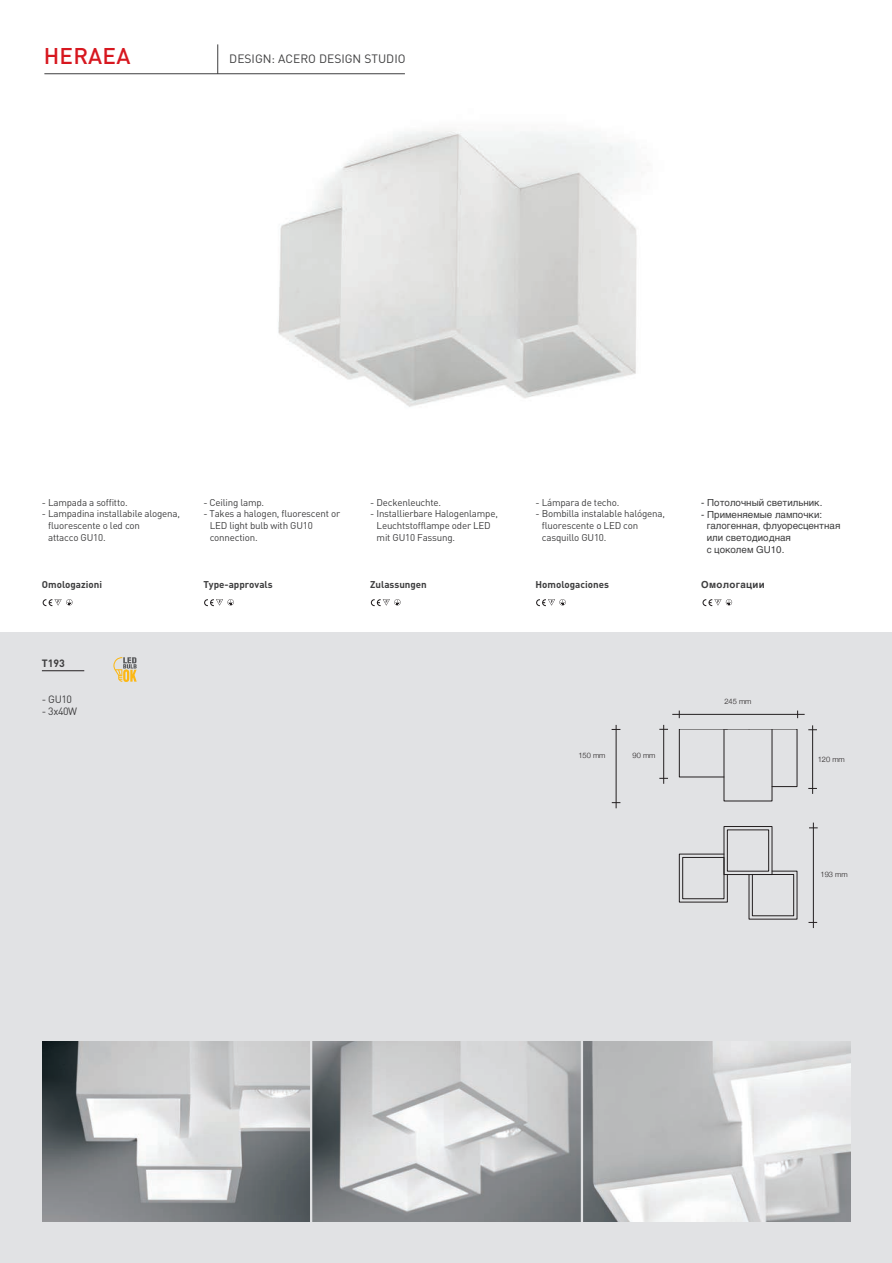
<style>
.page{position:relative;width:892px;height:1263px;background:#fff}
.page>*{position:absolute;margin:0;border:0;box-sizing:border-box;transform-origin:0 0}
.t1{font:500 22.5px "DIN";letter-spacing:.01em;color:#d7171f}
.t2{font:12px "DIN";color:#3e3e3f}
.t3{font:10.5px "DIN";letter-spacing:-.035em;color:#3e3e3f}
.t4{font:700 10.5px "DIN";color:#3e3e3f}
.t5{font:9.75px/11.7px "DIN";letter-spacing:-.02em;color:#3e3e3f}
.t6{font:9.75px/11.7px "Helvetica Cyr Upright";color:#3e3e3f}
.t7{font:700 9.75px "DIN";color:#3e3e3f}
.t8{font:700 9.75px "Helvetica Cyr";letter-spacing:.03em;color:#3e3e3f}
.t9{font:300 7.5px "Helvetica Neue";color:#231f20}
</style>
<div class="page">
<div style="left:0;top:632px;width:891px;height:631px;background:#e1e2e4"></div>
<img style="left:278px;top:130px;width:370px;height:277px">
<svg style="left:43px;top:599px;width:29px;height:7px"></svg>
<svg style="left:204px;top:599px;width:30px;height:7px"></svg>
<svg style="left:371px;top:599px;width:29px;height:7px"></svg>
<svg style="left:536px;top:599px;width:29px;height:7px"></svg>
<svg style="left:702px;top:599px;width:29px;height:7px"></svg>
<svg style="left:678px;top:729px;width:119px;height:58px"></svg>
<svg style="left:748px;top:870px;width:49px;height:50px"></svg>
<div style="left:751px;top:874px;width:42px;height:42px;border:1px solid #231f20"></div>
<svg style="left:678px;top:853px;width:49px;height:50px"></svg>
<div style="left:723px;top:826px;width:49px;height:49px;border:1px solid #231f20"></div>
<div style="left:682px;top:857px;width:42px;height:42px;border:1px solid #231f20"></div>
<hr style="left:812px;top:725px;width:1px;height:69px;background:#231f20">
<hr style="left:812px;top:823px;width:1px;height:105px;background:#231f20">
<hr style="left:672px;top:714px;width:132px;height:1px;background:#231f20">
<hr style="left:615px;top:725px;width:1px;height:83px;background:#231f20">
<hr style="left:663px;top:725px;width:1px;height:59px;background:#231f20">
<img style="left:583px;top:1041px;width:267px;height:180px">
<svg style="left:312px;top:1041px;width:268px;height:180px"></svg>
<svg style="left:42px;top:1041px;width:268px;height:180px"></svg>
<hr style="left:44px;top:73px;width:361px;height:1px;background:#3e3e3f">
<hr style="left:217px;top:44px;width:1px;height:30px;background:#3e3e3f">
<hr style="left:42px;top:670px;width:42px;height:1px;background:#231f20">
<svg style="left:113px;top:657px;width:24px;height:25px"></svg>
<h1 class="t1" style="left:44px;top:41px;width:88px">HERAEA</h1>
<p class="t2" style="left:229px;top:51px;width:178px">DESIGN: ACERO DESIGN STUDIO</p>
<p class="t5" style="left:42px;top:496px;width:87px">- Lampada a soffitto.</p>
<p class="t5" style="left:48px;top:508px;width:133px;text-indent:-6px">- Lampadina installabile alogena, fluorescente o led con<br>attacco GU10.</p>
<p class="t7" style="left:42px;top:578px;width:62px">Omologazioni</p>
<p class="t5" style="left:203px;top:496px;width:62px">- Ceiling lamp.</p>
<p class="t5" style="left:210px;top:508px;width:132px;text-indent:-6px">- Takes a halogen, fluorescent or<br>LED light bulb with GU10 connection.</p>
<p class="t7" style="left:203px;top:578px;width:71px">Type-approvals</p>
<p class="t4" style="left:42px;top:656px;width:25px">T193</p>
<p class="t3" style="left:42px;top:692px;width:32px">- GU10</p>
<p class="t3" style="left:42px;top:704px;width:37px">- 3x40W</p>
<p class="t5" style="left:370px;top:496px;width:72px">- Deckenleuchte.</p>
<p class="t5" style="left:376px;top:508px;width:123px;text-indent:-6px">- Installierbare Halogenlampe,<br>Leuchtstofflampe oder LED mit GU10 Fassung.</p>
<p class="t7" style="left:370px;top:578px;width:58px">Zulassungen</p>
<p class="t5" style="left:535px;top:496px;width:85px">- Lámpara de techo.</p>
<p class="t5" style="left:541px;top:508px;width:125px;text-indent:-6px">- Bombilla instalable halógena, fluorescente o LED con casquillo GU10.</p>
<p class="t7" style="left:535px;top:578px;width:75px">Homologaciones</p>
<p class="t6" style="left:701px;top:497px;width:123px">- Потолочный светильник.</p>
<p class="t6" style="left:706px;top:508px;width:135px;text-indent:-5px">- Применяемые лампочки: галогенная, флуоресцентная или светодиодная<br>с цоколем GU10.</p>
<p class="t8" style="left:701px;top:579px;width:65px">Омологации</p>
<p class="t9" style="left:578px;top:749px;width:29px">150 mm</p>
<p class="t9" style="left:632px;top:749px;width:24px">90 mm</p>
<p class="t9" style="left:724px;top:695px;width:29px">245 mm</p>
<p class="t9" style="left:817px;top:753px;width:29px">120 mm</p>
<p class="t9" style="left:820px;top:869px;width:29px">193 mm</p>
</div>
